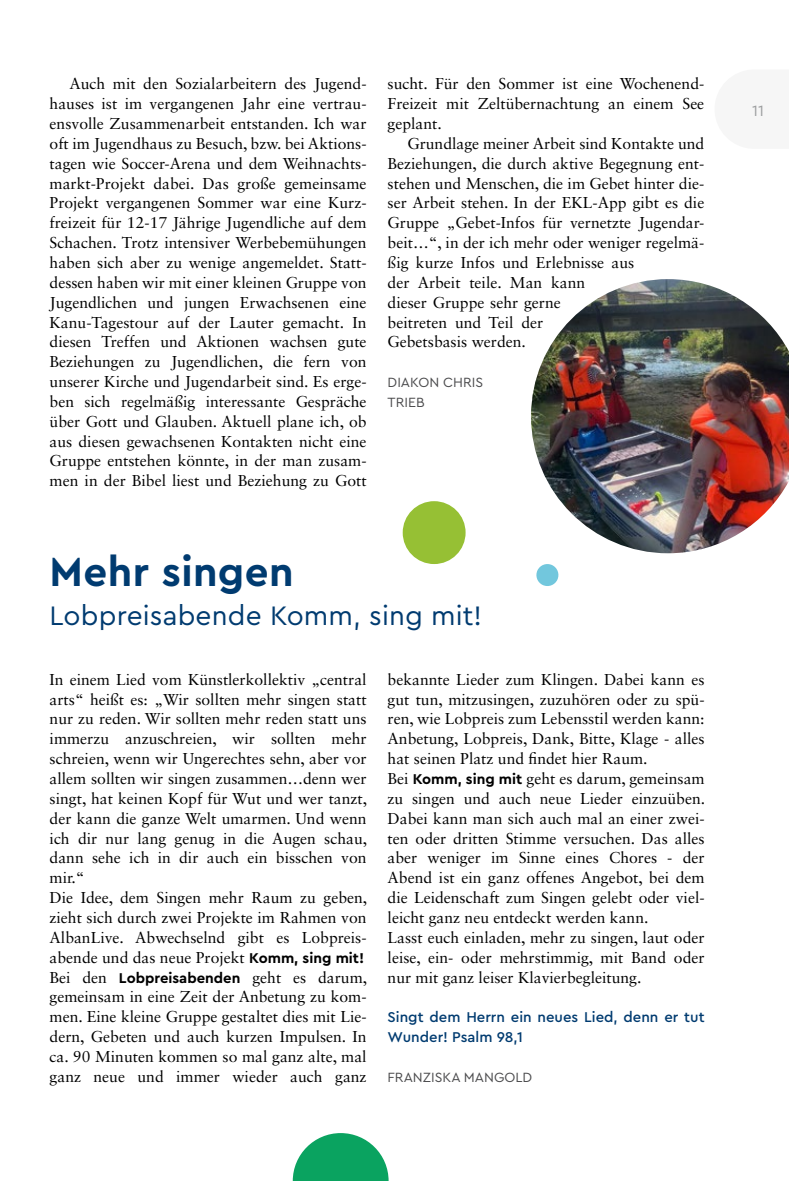
<style>
.page{position:relative;width:789px;height:1181px;background:#fff}
.page>*{position:absolute;margin:0;border:0;box-sizing:border-box;transform-origin:0 0}
.t1{font:700 42px "Cera Pro";letter-spacing:.01em;color:#003b70}
.t2{font:28px "Cera Pro";letter-spacing:.005em;color:#003b70}
.t3{font:15.75px/19.8px "Sabon LT Std";color:#000}
.t4{font:15.75px "Cera Pro";color:#9c9e9f}
.t5{font:500 14.88px/19.8px "Cera Pro";color:#003b70}
.t6{font:14px/19.8px "Cera Pro";color:#4b4b4d}
.s1{font-family:"Cera Pro";font-weight:700;font-size:14.88px}
</style>
<div class="page">
<svg style="left:536px;top:564px;width:23px;height:22px"></svg>
<img style="left:531px;top:279px;width:258px;height:274px">
<svg style="left:293px;top:1133px;width:95px;height:48px"></svg>
<div style="left:403px;top:501px;width:62px;height:63px;background:#96c034;border-radius:50%"></div>
<p class="t3" style="left:50px;top:74px;width:318px;text-align:justify;text-indent:20px">Auch mit den Sozialarbeitern des Jugend&shy;hauses ist im vergangenen Jahr eine vertrau&shy;ensvolle Zusammenarbeit entstanden. Ich war oft im Jugendhaus zu Besuch, bzw. bei Aktions&shy;tagen wie Soccer-Arena und dem Weihnachts&shy;markt-Projekt dabei. Das große gemeinsame Projekt vergangenen Sommer war eine Kurz&shy;freizeit für 12-17 Jährige Jugendliche auf dem Schachen. Trotz intensiver Werbebemühungen haben sich aber zu wenige angemeldet. Statt&shy;dessen haben wir mit einer kleinen Gruppe von Jugendlichen und jungen Erwachsenen eine Kanu-Tagestour auf der Lauter gemacht. In diesen Treffen und Aktionen wachsen gute Beziehungen zu Jugendlichen, die fern von unserer Kirche und Jugendarbeit sind. Es erge&shy;ben sich regelmäßig interessante Gespräche über Gott und Glauben. Aktuell plane ich, ob aus diesen gewachsenen Kontakten nicht eine Gruppe entstehen könnte, in der man zusam&shy;men in der Bibel liest und Beziehung zu Gott</p>
<p class="t3" style="left:388px;top:74px;width:318px;text-align:justify">sucht. Für den Sommer ist eine Wochenend-Freizeit mit Zeltübernachtung an einem See geplant.</p>
<p class="t3" style="left:388px;top:133px;width:318px;text-indent:20px">Grundlage meiner Arbeit sind Kontakte und Beziehungen, die durch aktive Begegnung ent&shy;stehen und Menschen, die im Gebet hinter die&shy;ser Arbeit stehen. In der EKL-App gibt es die Gruppe „Gebet-Infos für vernetzte Jugendar&shy;beit…“, in der ich mehr oder weniger regelmä&shy;ßig kurze Infos und Erlebnisse aus<br>der Arbeit teile. Man kann<br>dieser Gruppe sehr gerne<br>beitreten und Teil der<br>Gebetsbasis werden.</p>
<p class="t6" style="left:388px;top:372px;width:97px">DIAKON CHRIS<br>TRIEB</p>
<h1 class="t1" style="left:50px;top:543px;width:245px">Mehr singen</h1>
<h2 class="t2" style="left:50px;top:597px;width:434px">Lobpreisabende Komm, sing mit!</h2>
<p class="t3" style="left:50px;top:669px;width:319px">In einem Lied vom Künstlerkollektiv „central arts“ heißt es: „Wir sollten mehr singen statt nur zu reden. Wir sollten mehr reden statt uns immerzu anzuschreien, wir sollten mehr schreien, wenn wir Ungerechtes sehn, aber vor allem sollten wir singen zusammen…denn wer singt, hat keinen Kopf für Wut und wer tanzt, der kann die ganze Welt umarmen. Und wenn ich dir nur lang genug in die Augen schau, dann sehe ich in dir auch ein bisschen von mir.“<br>Die Idee, dem Singen mehr Raum zu geben, zieht sich durch zwei Projekte im Rahmen von AlbanLive. Abwechselnd gibt es Lobpreis&shy;abende und das neue Projekt <span class="s1">Komm, sing mit!<br></span>Bei den <span class="s1">Lobpreisabenden</span> geht es darum, gemeinsam in eine Zeit der Anbetung zu kom&shy;men. Eine kleine Gruppe gestaltet dies mit Lie&shy;dern, Gebeten und auch kurzen Impulsen. In ca. 90 Minuten kommen so mal ganz alte, mal ganz neue und immer wieder auch ganz</p>
<p class="t3" style="left:388px;top:669px;width:319px">bekannte Lieder zum Klingen. Dabei kann es gut tun, mitzusingen, zuzuhören oder zu spü&shy;ren, wie Lobpreis zum Lebensstil werden kann:<br>Anbetung, Lobpreis, Dank, Bitte, Klage - alles hat seinen Platz und findet hier Raum.<br>Bei <span class="s1">Komm, sing mit</span> geht es darum, gemeinsam zu singen und auch neue Lieder einzuüben.<br>Dabei kann man sich auch mal an einer zwei&shy;ten oder dritten Stimme versuchen. Das alles aber weniger im Sinne eines Chores - der Abend ist ein ganz offenes Angebot, bei dem die Leidenschaft zum Singen gelebt oder viel&shy;leicht ganz neu entdeckt werden kann.<br>Lasst euch einladen, mehr zu singen, laut oder leise, ein- oder mehrstimmig, mit Band oder nur mit ganz leiser Klavierbegleitung.</p>
<p class="t5" style="left:388px;top:1006px;width:318px">Singt dem Herrn ein neues Lied, denn er tut<br>Wunder! Psalm 98,1</p>
<p class="t6" style="left:388px;top:1066px;width:146px">FRANZISKA MANGOLD</p>
<p class="t4" style="left:752px;top:100px;width:13px">11</p>
</div>
